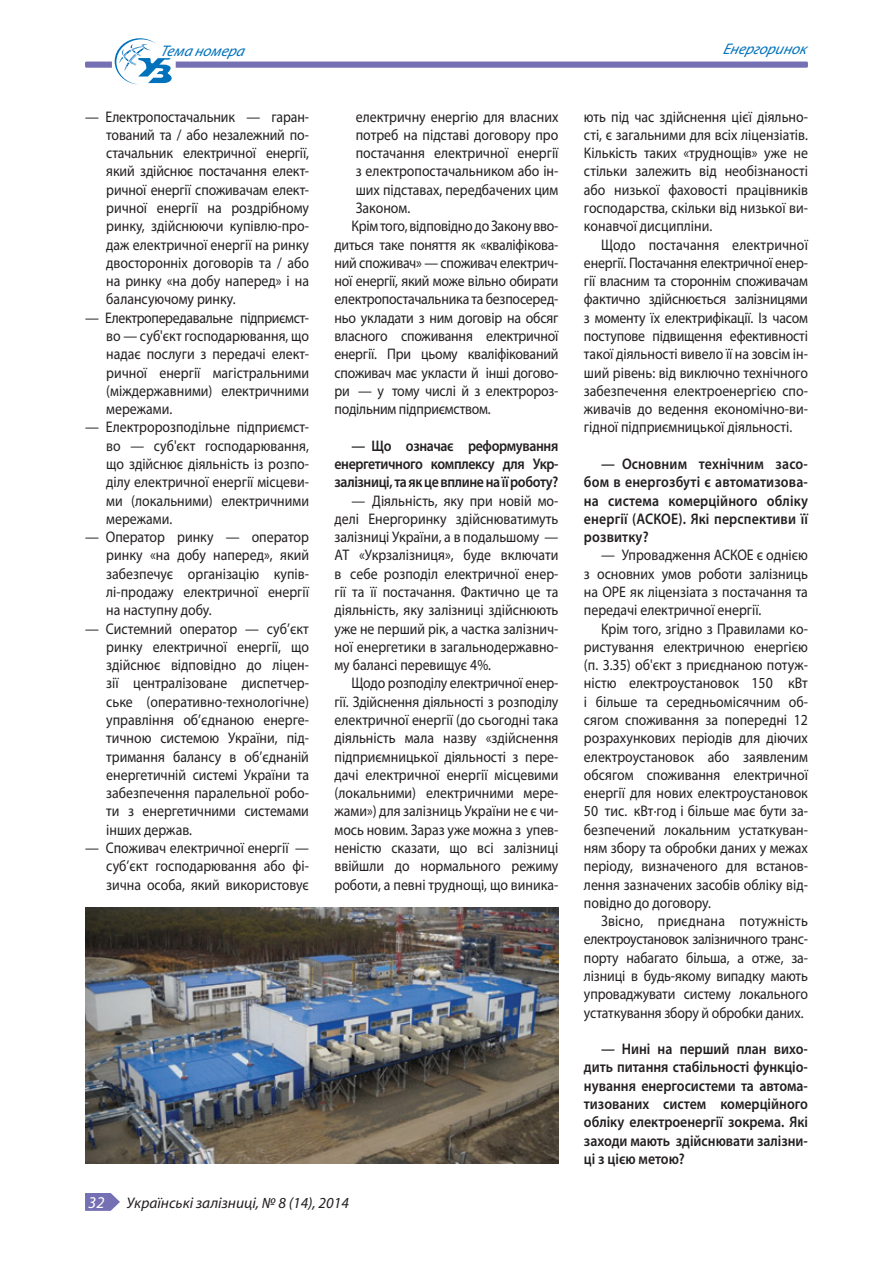
<style>
.page{position:relative;width:893px;height:1263px;background:#fff}
.page>*{position:absolute;margin:0;border:0;box-sizing:border-box;transform-origin:0 0}
.t1{font:italic 16.5px "Myriad Pro";color:#fff}
.t2{font:15.3px/18.3px "Myriad Pro";color:#231f20;text-align:justify;scale:.9 1}
.t3{font:600 15.3px/18.3px "Myriad Pro";color:#231f20;text-align:justify;scale:.9 1}
.t4{font:italic 15.3px "Myriad Pro";color:#231f20}
.t5{font:italic 15.3px "Myriad Pro";color:#0072bc}
</style>
<div class="page">
<img style="left:85px;top:908px;width:473px;height:256px">
<div style="left:85px;top:62px;width:723px;height:6px;background:#756fb3;border-radius:2px"></div>
<div style="left:112px;top:60px;width:64px;height:9px;background:#fff;border-radius:2px"></div>
<svg style="left:115px;top:38px;width:57px;height:46px"></svg>
<svg style="left:85px;top:1193px;width:35px;height:18px"></svg>
<p class="t5" style="left:160px;top:41px;width:90px">Теманомера</p>
<p class="t5" style="left:723px;top:39px;width:90px">Енергоринок</p>
<p class="t2" style="left:106px;top:107px;width:227px;text-indent:-21px">— Електропостачальник — гаран&shy;тований та / або незалежний по&shy;стачальник електричної енергії, який здійснює постачання елект&shy;ричної енергії споживачам елект&shy;ричної енергії на роздрібному ринку, здійснюючи купівлю-про&shy;даж електричної енергії на ринку двосторонніх договорів та / або на ринку «на добу наперед» і на балансуючому ринку.</p>
<p class="t2" style="left:106px;top:308px;width:227px;text-indent:-21px">— Електропередавальне підприємст&shy;во — суб'єкт господарювання, що надає послуги з передачі елект&shy;ричної енергії магістральними (міждержавними) електричними мережами.</p>
<p class="t2" style="left:106px;top:418px;width:227px;text-indent:-21px">— Електророзподільне підприємст&shy;во — суб'єкт господарювання, що здійснює діяльність із розпо&shy;ділу електричної енергії місцеви&shy;ми (локальними) електричними мережами.</p>
<p class="t2" style="left:106px;top:528px;width:227px;text-indent:-21px">— Оператор ринку — оператор ринку «на добу наперед», який забезпечує організацію купів&shy;лі-продажу електричної енергії на наступну добу.</p>
<p class="t2" style="left:106px;top:619px;width:227px;text-indent:-21px">— Системний оператор — суб’єкт ринку електричної енергії, що здійснює відповідно до ліцен&shy;зії централізоване диспетчер&shy;ське (оперативно-технологічне) управління об’єднаною енерге&shy;тичною системою України, під&shy;тримання балансу в об’єднаній енергетичній системі України та забезпечення паралельної робо&shy;ти з енергетичними системами інших держав.</p>
<p class="t2" style="left:106px;top:838px;width:227px;text-indent:-21px">— Споживач електричної енергії — суб’єкт господарювання або фі&shy;зична особа, який використовує</p>
<p class="t2" style="left:356px;top:107px;width:227px">електричну енергію для власних</p>
<p class="t2" style="left:356px;top:125px;width:227px">потреб на підставі договору про</p>
<p class="t2" style="left:356px;top:144px;width:227px">постачання електричної енергії</p>
<p class="t2" style="left:356px;top:162px;width:227px">з електропостачальником або ін-</p>
<p class="t2" style="left:356px;top:180px;width:227px">ших підставах, передбачених цим</p>
<p class="t2" style="left:356px;top:199px;width:62px">Законом.</p>
<p class="t2" style="left:351px;top:217px;width:231px">Крім того, відповідно до Закону вво-</p>
<p class="t2" style="left:334px;top:235px;width:250px">диться таке поняття як «кваліфікова-</p>
<p class="t2" style="left:334px;top:253px;width:250px">ний споживач» — споживач електрич-</p>
<p class="t2" style="left:334px;top:272px;width:250px">ної енергії, який може вільно обирати</p>
<p class="t2" style="left:334px;top:290px;width:250px">електропостачальника та безпосеред-</p>
<p class="t2" style="left:334px;top:308px;width:250px">ньо укладати з ним договір на обсяг</p>
<p class="t2" style="left:334px;top:326px;width:250px">власного споживання електричної</p>
<p class="t2" style="left:334px;top:345px;width:250px">енергії. При цьому кваліфікований</p>
<p class="t2" style="left:334px;top:363px;width:250px">споживач має укласти й інші догово-</p>
<p class="t2" style="left:334px;top:381px;width:249px">ри — у тому числі й з електророз-</p>
<p class="t2" style="left:334px;top:400px;width:175px">подільним підприємством.</p>
<p class="t3" style="left:334px;top:436px;width:250px;text-indent:17px">— Що означає реформування енергетичного комплексу для Укр&shy;залізниці, та як це вплине на її роботу?</p>
<p class="t2" style="left:334px;top:491px;width:250px;text-indent:17px">— Діяльність, яку при новій мо&shy;делі Енергоринку здійснюватимуть залізниці України, а в подальшому — АТ «Укрзалізниця», буде включати в себе розподіл електричної енер&shy;гії та її постачання. Фактично це та діяльність, яку залізниці здійснюють уже не перший рік, а частка залізнич&shy;ної енергетики в загальнодержавно&shy;му балансі перевищує 4%.</p>
<p class="t2" style="left:334px;top:674px;width:250px;text-indent:17px">Щодо розподілу електричної енер&shy;гії. Здійснення діяльності з розподілу електричної енергії (до сьогодні така діяльність мала назву «здійснення підприємницької діяльності з пере&shy;дачі електричної енергії місцевими (локальними) електричними мере&shy;жами») для залізниць України не є чи&shy;мось новим. Зараз уже можна з упев&shy;неністю сказати, що всі залізниці ввійшли до нормального режиму роботи, а певні труднощі, що виника-</p>
<p class="t1" style="left:88px;top:1192px;width:18px">32</p>
<p class="t4" style="left:127px;top:1193px;width:224px">Українські залізниці, № 8 (14), 2014</p>
<p class="t2" style="left:584px;top:107px;width:250px">ють під час здійснення цієї діяльно&shy;сті, є загальними для всіх ліцензіатів.<br>Кількість таких «труднощів» уже не стільки залежить від необізнаності або низької фаховості працівників господарства, скільки від низької ви&shy;конавчої дисципліни.</p>
<p class="t2" style="left:584px;top:235px;width:250px;text-indent:17px">Щодо постачання електричної енергії. Постачання електричної енер&shy;гії власним та стороннім споживачам фактично здійснюється залізницями з моменту їх електрифікації. Із часом поступове підвищення ефективності такої діяльності вивело її на зовсім ін&shy;ший рівень: від виключно технічного забезпечення електроенергією спо&shy;живачів до ведення економічно-ви&shy;гідної підприємницької діяльності.</p>
<p class="t3" style="left:584px;top:454px;width:250px;text-indent:17px">— Основним технічним засо&shy;бом в енергозбуті є автоматизова&shy;на система комерційного обліку енергії (АСКОЕ</p>
<p class="t3" style="left:678px;top:509px;width:145px">). Які перспективи її</p>
<p class="t3" style="left:584px;top:527px;width:73px">розвитку?</p>
<p class="t2" style="left:584px;top:546px;width:250px;text-indent:17px">— Упровадження АСКОЕ є однією з основних умов роботи залізниць на ОРЕ як ліцензіата з постачання та передачі електричної енергії.</p>
<p class="t2" style="left:584px;top:619px;width:250px;text-indent:17px">Крім того, згідно з Правилами ко&shy;ристування електричною енергією (п. 3.35) об'єкт з приєднаною потуж&shy;ністю електроустановок 150 кВт і більше та середньомісячним об&shy;сягом споживання за попередні 12 розрахункових періодів для діючих електроустановок або заявленим обсягом споживання електричної енергії для нових електроустановок 50 тис. кВт·год і більше має бути за&shy;безпечений локальним устаткуван&shy;ням збору та обробки даних у межах періоду, визначеного для встанов&shy;лення зазначених засобів обліку від&shy;повідно до договору.</p>
<p class="t2" style="left:584px;top:912px;width:250px;text-indent:17px">Звісно, приєднана потужність електроустановок залізничного транс&shy;порту набагато більша, а отже, за&shy;лізниці в будь-якому випадку мають упроваджувати систему локального устаткування збору й обробки даних.</p>
<p class="t3" style="left:584px;top:1039px;width:250px;text-indent:17px">— Н ині на перший план вихо&shy;дить питання стабільності функціо&shy;нування енергосистеми та автома&shy;тизованих систем комерційного обліку електроенергії зокрема. Які заходи мають здійснювати залізни&shy;ці з цією метою?</p>
</div>
